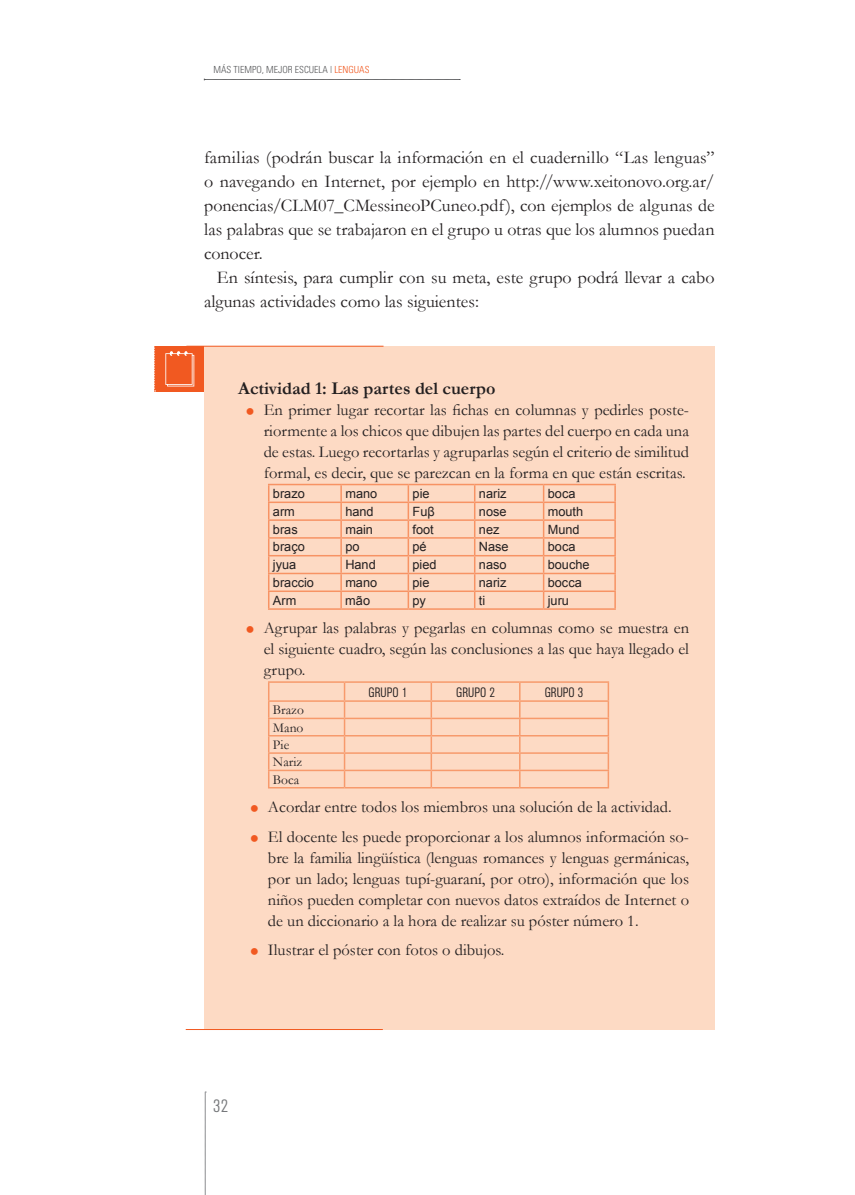
<style>
.page{position:relative;width:855px;height:1195px;background:#fff}
.page>*{position:absolute;margin:0;border:0;box-sizing:border-box;transform-origin:0 0}
.t1{font:18px/24px "Garamond";color:#231f20;text-align:justify}
.t2{font:700 18px "Garamond";color:#231f20}
.t3{font:300 condensed 18px "AG Book BQ";color:#76787b}
.t4{font:16.5px/21px "Garamond";color:#231f20;text-align:justify}
.t5{font:13.5px/17.4px "Garamond";color:#231f20}
.t6{font:300 condensed 13.5px "AG Book BQ";color:#231f20}
.t7{font:12.75px "Arial";color:#231f20}
.t8{font:300 condensed 9.75px "Univers";color:#57585a}
.s1{color:#f15921}
</style>
<div class="page">
<svg style="left:205px;top:1092px;width:1px;height:103px"></svg>
<svg style="left:204px;top:79px;width:256px;height:1px"></svg>
<div style="left:204px;top:346px;width:510px;height:683px;background:#fddac4"></div>
<hr style="left:186px;top:346px;width:197px;height:1px;background:#f15921">
<hr style="left:186px;top:1029px;width:197px;height:1px;background:#f15921">
<div style="left:154px;top:346px;width:50px;height:45px;background:#f15921"></div>
<svg style="left:154px;top:346px;width:2px;height:46px"></svg>
<svg style="left:165px;top:351px;width:29px;height:35px"></svg>
<hr style="left:268px;top:484px;width:73px;height:1px;background:#f79364">
<hr style="left:341px;top:484px;width:67px;height:1px;background:#f79364">
<hr style="left:408px;top:484px;width:67px;height:1px;background:#f79364">
<hr style="left:475px;top:484px;width:68px;height:1px;background:#f79364">
<hr style="left:543px;top:484px;width:73px;height:1px;background:#f79364">
<hr style="left:268px;top:501px;width:73px;height:2px;background:#f79364">
<hr style="left:341px;top:501px;width:67px;height:2px;background:#f79364">
<hr style="left:408px;top:501px;width:67px;height:2px;background:#f79364">
<hr style="left:475px;top:501px;width:68px;height:2px;background:#f79364">
<hr style="left:543px;top:501px;width:73px;height:2px;background:#f79364">
<hr style="left:268px;top:519px;width:73px;height:2px;background:#f79364">
<hr style="left:341px;top:519px;width:67px;height:2px;background:#f79364">
<hr style="left:408px;top:519px;width:67px;height:2px;background:#f79364">
<hr style="left:475px;top:519px;width:68px;height:2px;background:#f79364">
<hr style="left:543px;top:519px;width:73px;height:2px;background:#f79364">
<hr style="left:268px;top:537px;width:73px;height:2px;background:#f79364">
<hr style="left:341px;top:537px;width:67px;height:2px;background:#f79364">
<hr style="left:408px;top:537px;width:67px;height:2px;background:#f79364">
<hr style="left:475px;top:537px;width:68px;height:2px;background:#f79364">
<hr style="left:543px;top:537px;width:73px;height:2px;background:#f79364">
<hr style="left:268px;top:555px;width:73px;height:1px;background:#f79364">
<hr style="left:341px;top:555px;width:67px;height:1px;background:#f79364">
<hr style="left:408px;top:555px;width:67px;height:1px;background:#f79364">
<hr style="left:475px;top:555px;width:68px;height:1px;background:#f79364">
<hr style="left:543px;top:555px;width:73px;height:1px;background:#f79364">
<hr style="left:268px;top:573px;width:73px;height:1px;background:#f79364">
<hr style="left:341px;top:573px;width:67px;height:1px;background:#f79364">
<hr style="left:408px;top:573px;width:67px;height:1px;background:#f79364">
<hr style="left:475px;top:573px;width:68px;height:1px;background:#f79364">
<hr style="left:543px;top:573px;width:73px;height:1px;background:#f79364">
<hr style="left:268px;top:590px;width:73px;height:2px;background:#f79364">
<svg style="left:268px;top:485px;width:1px;height:123px"></svg>
<hr style="left:341px;top:590px;width:67px;height:2px;background:#f79364">
<svg style="left:340px;top:485px;width:2px;height:123px"></svg>
<hr style="left:408px;top:590px;width:67px;height:2px;background:#f79364">
<svg style="left:407px;top:485px;width:2px;height:123px"></svg>
<hr style="left:475px;top:590px;width:68px;height:2px;background:#f79364">
<svg style="left:474px;top:485px;width:1px;height:123px"></svg>
<hr style="left:543px;top:590px;width:73px;height:2px;background:#f79364">
<svg style="left:543px;top:485px;width:1px;height:123px"></svg>
<svg style="left:614px;top:485px;width:2px;height:123px"></svg>
<hr style="left:268px;top:608px;width:73px;height:2px;background:#f79364">
<hr style="left:341px;top:608px;width:67px;height:2px;background:#f79364">
<hr style="left:408px;top:608px;width:67px;height:2px;background:#f79364">
<hr style="left:475px;top:608px;width:68px;height:2px;background:#f79364">
<hr style="left:543px;top:608px;width:73px;height:2px;background:#f79364">
<hr style="left:268px;top:681px;width:76px;height:2px;background:#f79a6c">
<hr style="left:344px;top:681px;width:87px;height:2px;background:#f79a6c">
<hr style="left:431px;top:681px;width:89px;height:2px;background:#f79a6c">
<hr style="left:520px;top:681px;width:89px;height:2px;background:#f79a6c">
<hr style="left:268px;top:700px;width:76px;height:2px;background:#f79a6c">
<hr style="left:344px;top:700px;width:87px;height:2px;background:#f79a6c">
<hr style="left:431px;top:700px;width:89px;height:2px;background:#f79a6c">
<hr style="left:520px;top:700px;width:89px;height:2px;background:#f79a6c">
<hr style="left:268px;top:718px;width:76px;height:1px;background:#f79a6c">
<hr style="left:344px;top:718px;width:87px;height:1px;background:#f79a6c">
<hr style="left:431px;top:718px;width:89px;height:1px;background:#f79a6c">
<hr style="left:520px;top:718px;width:89px;height:1px;background:#f79a6c">
<hr style="left:268px;top:735px;width:76px;height:1px;background:#f79a6c">
<hr style="left:344px;top:735px;width:87px;height:1px;background:#f79a6c">
<hr style="left:431px;top:735px;width:89px;height:1px;background:#f79a6c">
<hr style="left:520px;top:735px;width:89px;height:1px;background:#f79a6c">
<hr style="left:268px;top:752px;width:76px;height:2px;background:#f79a6c">
<hr style="left:344px;top:752px;width:87px;height:2px;background:#f79a6c">
<hr style="left:431px;top:752px;width:89px;height:2px;background:#f79a6c">
<hr style="left:520px;top:752px;width:89px;height:2px;background:#f79a6c">
<hr style="left:268px;top:770px;width:76px;height:1px;background:#f79a6c">
<svg style="left:268px;top:683px;width:1px;height:104px"></svg>
<hr style="left:344px;top:770px;width:87px;height:1px;background:#f79a6c">
<svg style="left:344px;top:683px;width:1px;height:104px"></svg>
<hr style="left:431px;top:770px;width:89px;height:1px;background:#f79a6c">
<svg style="left:430px;top:683px;width:2px;height:104px"></svg>
<hr style="left:520px;top:770px;width:89px;height:1px;background:#f79a6c">
<svg style="left:519px;top:683px;width:1px;height:104px"></svg>
<svg style="left:607px;top:683px;width:2px;height:104px"></svg>
<hr style="left:268px;top:787px;width:76px;height:1px;background:#f79a6c">
<hr style="left:344px;top:787px;width:87px;height:1px;background:#f79a6c">
<hr style="left:431px;top:787px;width:89px;height:1px;background:#f79a6c">
<hr style="left:520px;top:787px;width:89px;height:1px;background:#f79a6c">
<p class="t8" style="left:213px;top:64px;width:147px">MÁS TIEMPO, MEJOR ESCUELA | <span class="s1">LENGUAS</span></p>
<p class="t1" style="left:204px;top:145px;width:512px">familias (podrán buscar la información en el cuadernillo “Las lenguas” o navegando en Internet, por ejemplo en http://www.xeitonovo.org.ar/ ponencias/CLM07_CMessineoPCuneo.pdf), con ejemplos de algunas de las palabras que se trabajaron en el grupo u otras que los alumnos puedan conocer.</p>
<p class="t1" style="left:204px;top:265px;width:512px;text-indent:13px">En síntesis, para cumplir con su meta, este grupo podrá llevar a cabo algunas actividades como las siguientes:</p>
<p class="t2" style="left:238px;top:377px;width:259px">Actividad 1: Las partes del cuerpo</p>
<p class="t4" style="left:264px;top:399px;width:427px">En primer lugar recortar las fichas en columnas y pedirles poste&shy;riormente a los chicos que dibujen las partes del cuerpo en cada una de estas. Luego recortarlas y agruparlas según el criterio de similitud formal, es decir, que se parezcan en la forma en que están escritas.</p>
<p class="t7" style="left:273px;top:485px;width:33px">brazo</p>
<p class="t7" style="left:345px;top:485px;width:33px">mano</p>
<p class="t7" style="left:412px;top:485px;width:19px">pie</p>
<p class="t7" style="left:479px;top:485px;width:29px">nariz</p>
<p class="t7" style="left:548px;top:485px;width:29px">boca</p>
<p class="t7" style="left:273px;top:503px;width:23px">arm</p>
<p class="t7" style="left:345px;top:503px;width:30px">hand</p>
<p class="t7" style="left:412px;top:503px;width:24px">Fuβ</p>
<p class="t7" style="left:479px;top:503px;width:29px">nose</p>
<p class="t7" style="left:548px;top:503px;width:37px">mouth</p>
<p class="t7" style="left:273px;top:521px;width:26px">bras</p>
<p class="t7" style="left:345px;top:521px;width:29px">main</p>
<p class="t7" style="left:412px;top:521px;width:23px">foot</p>
<p class="t7" style="left:479px;top:521px;width:22px">nez</p>
<p class="t7" style="left:548px;top:521px;width:33px">Mund</p>
<p class="t7" style="left:273px;top:539px;width:33px">braço</p>
<p class="t7" style="left:345px;top:539px;width:16px">po</p>
<p class="t7" style="left:412px;top:539px;width:16px">pé</p>
<p class="t7" style="left:479px;top:539px;width:31px">Nase</p>
<p class="t7" style="left:548px;top:539px;width:29px">boca</p>
<p class="t7" style="left:273px;top:556px;width:25px">jyua</p>
<p class="t7" style="left:345px;top:556px;width:32px">Hand</p>
<p class="t7" style="left:412px;top:556px;width:26px">pied</p>
<p class="t7" style="left:479px;top:556px;width:29px">naso</p>
<p class="t7" style="left:548px;top:556px;width:43px">bouche</p>
<p class="t7" style="left:273px;top:574px;width:43px">braccio</p>
<p class="t7" style="left:345px;top:574px;width:33px">mano</p>
<p class="t7" style="left:412px;top:574px;width:19px">pie</p>
<p class="t7" style="left:479px;top:574px;width:29px">nariz</p>
<p class="t7" style="left:548px;top:574px;width:36px">bocca</p>
<p class="t7" style="left:273px;top:592px;width:25px">Arm</p>
<p class="t7" style="left:345px;top:592px;width:26px">mão</p>
<p class="t7" style="left:412px;top:592px;width:15px">py</p>
<p class="t7" style="left:479px;top:592px;width:8px">ti</p>
<p class="t7" style="left:548px;top:592px;width:23px">juru</p>
<p class="t4" style="left:264px;top:617px;width:427px">Agrupar las palabras y pegarlas en columnas como se muestra en el siguiente cuadro, según las conclusiones a las que haya llegado el grupo.</p>
<p class="t6" style="left:368px;top:685px;width:40px">GRUPO 1</p>
<p class="t6" style="left:456px;top:685px;width:40px">GRUPO 2</p>
<p class="t6" style="left:544px;top:685px;width:40px">GRUPO 3</p>
<p class="t5" style="left:273px;top:701px;width:32px">Brazo<br>Mano<br>Pie<br>Nariz<br>Boca</p>
<p class="t4" style="left:268px;top:792px;width:422px;line-height:29.5px">Acordar entre todos los miembros una solución de la actividad.<br>El docente les puede proporcionar a los alumnos información so-</p>
<p class="t4" style="left:268px;top:847px;width:422px">bre la familia lingüística (lenguas romances y lenguas germánicas, por un lado; lenguas tupí-guaraní, por otro), información que los niños pueden completar con nuevos datos extraídos de Internet o de un diccionario a la hora de realizar su póster número 1.</p>
<p class="t4" style="left:268px;top:939px;width:238px">Ilustrar el póster con fotos o dibujos.</p>
<p class="t3" style="left:213px;top:1096px;width:17px">32</p>
</div>
